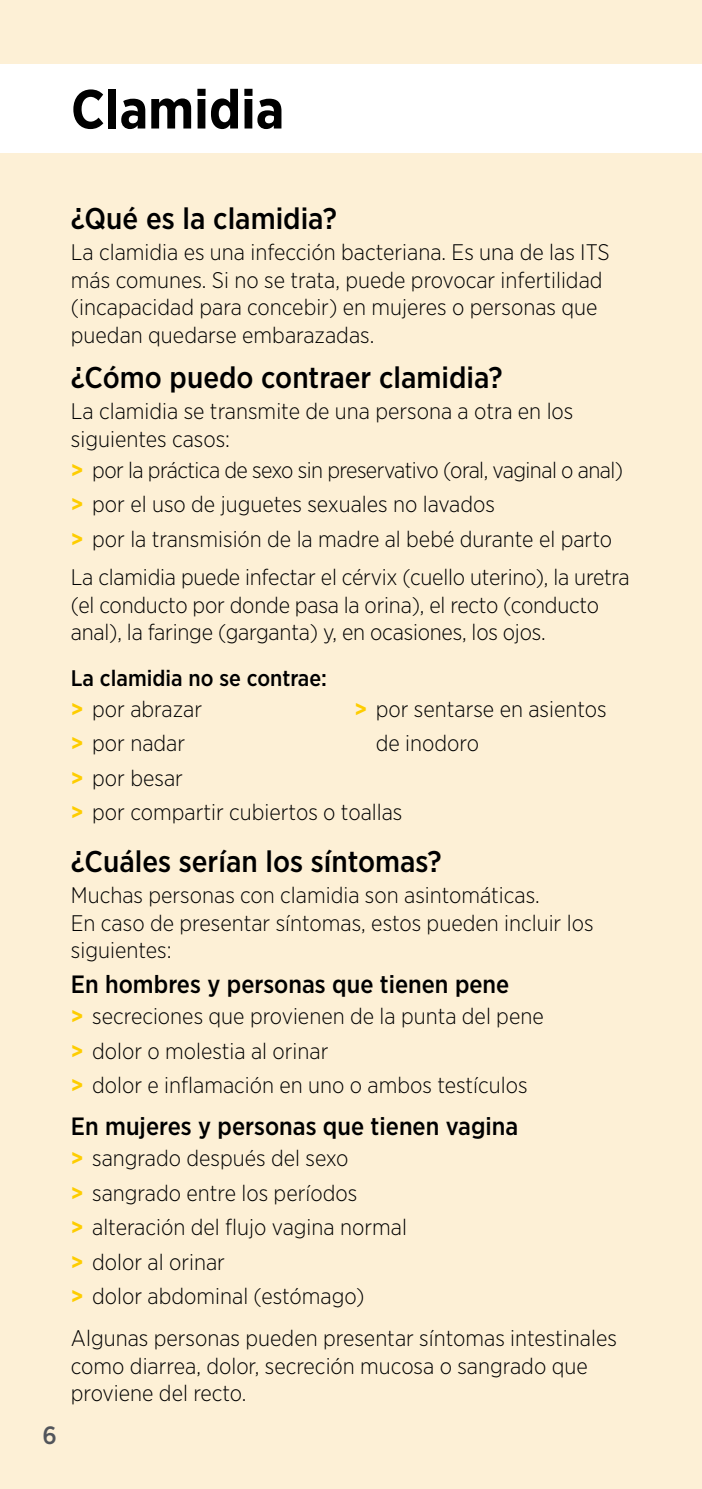
<style>
.page{position:relative;width:702px;height:1489px;background:#fff}
.page>*{position:absolute;margin:0;border:0;box-sizing:border-box;transform-origin:0 0}
.t1{font:700 55px "Gotham Narrow";color:#000}
.t2{font:500 30px "Gotham Narrow";color:#000}
.t3{font:500 25px "Gotham Narrow";color:#000}
.t4{font:500 25px "Gotham Narrow";color:#52555b}
.t5{font:300 22.5px/27.5px "Gotham Narrow";color:#000}
.t6{font:500 22.5px/31px "Gotham Narrow";color:#000}
.s1{font-weight:700;color:#fecd00}
.s2{font-weight:300}
</style>
<div class="page">
<div style="left:0;top:0;width:702px;height:1488px;background:#fdf0d6"></div>
<div style="left:0;top:64px;width:702px;height:88px;background:#fff"></div>
<h1 class="t1" style="left:71px;top:74px;width:215px">Clamidia</h1>
<p class="t4" style="left:43px;top:1419px;width:16px">6</p>
<h2 class="t2" style="left:71px;top:199px;width:267px">¿Qué es la clamidia?</h2>
<p class="t5" style="left:71px;top:238px;width:540px">La clamidia es una infección bacteriana. Es una de las ITS más comunes. Si no se trata, puede provocar infertilidad (incapacidad para concebir) en mujeres o personas que puedan quedarse embarazadas.</p>
<h2 class="t2" style="left:71px;top:358px;width:433px">¿Cómo puedo contraer clamidia?</h2>
<p class="t5" style="left:71px;top:397px;width:504px">La clamidia se transmite de una persona a otra en los siguientes casos:</p>
<p class="t5" style="left:71px;top:452px;width:553px;line-height:34.5px"><span class="s1">&gt;</span> por la práctica de sexo sin preservativo (oral, vaginal o anal) <span class="s1">&gt;</span> por el uso de juguetes sexuales no lavados<br><span class="s1">&gt;</span> por la transmisión de la madre al bebé durante el parto</p>
<p class="t5" style="left:71px;top:563px;width:560px">La clamidia puede infectar el cérvix (cuello uterino), la uretra (el conducto por donde pasa la orina), el recto (conducto anal), la faringe (garganta) y, en ocasiones, los ojos.</p>
<p class="t6" style="left:71px;top:661px;width:258px">La clamidia no se contrae: <span class="s1">&gt;</span> <span class="s2">por abrazar</span></p>
<p class="t5" style="left:354px;top:694px;width:253px"><span class="s1">&gt;</span> por sentarse en asientos</p>
<p class="t5" style="left:71px;top:729px;width:116px"><span class="s1">&gt;</span> por nadar</p>
<p class="t5" style="left:376px;top:729px;width:105px">de inodoro</p>
<p class="t5" style="left:71px;top:760px;width:333px;line-height:34.5px"><span class="s1">&gt;</span> por besar<br><span class="s1">&gt;</span> por compartir cubiertos o toallas</p>
<h2 class="t2" style="left:71px;top:842px;width:372px">¿Cuáles serían los síntomas?</h2>
<p class="t5" style="left:71px;top:881px;width:524px">Muchas personas con clamidia son asintomáticas.<br>En caso de presentar síntomas, estos pueden incluir los siguientes:</p>
<p class="t3" style="left:71px;top:968px;width:440px">En hombres y personas que tienen pene</p>
<p class="t5" style="left:71px;top:998px;width:474px;line-height:34.5px"><span class="s1">&gt;</span> secreciones que provienen de la punta del pene <span class="s1">&gt;</span> dolor o molestia al orinar<br><span class="s1">&gt;</span> dolor e inflamación en uno o ambos testículos</p>
<p class="t3" style="left:71px;top:1110px;width:449px">En mujeres y personas que tienen vagina</p>
<p class="t5" style="left:71px;top:1140px;width:337px;line-height:34.5px"><span class="s1">&gt;</span> sangrado después del sexo<br><span class="s1">&gt;</span> sangrado entre los períodos<br><span class="s1">&gt;</span> alteración del flujo vagina normal <span class="s1">&gt;</span> dolor al orinar<br><span class="s1">&gt;</span> dolor abdominal (estómago)</p>
<p class="t5" style="left:71px;top:1323px;width:547px">Algunas personas pueden presentar síntomas intestinales como diarrea, dolor, secreción mucosa o sangrado que proviene del recto.</p>
</div>
